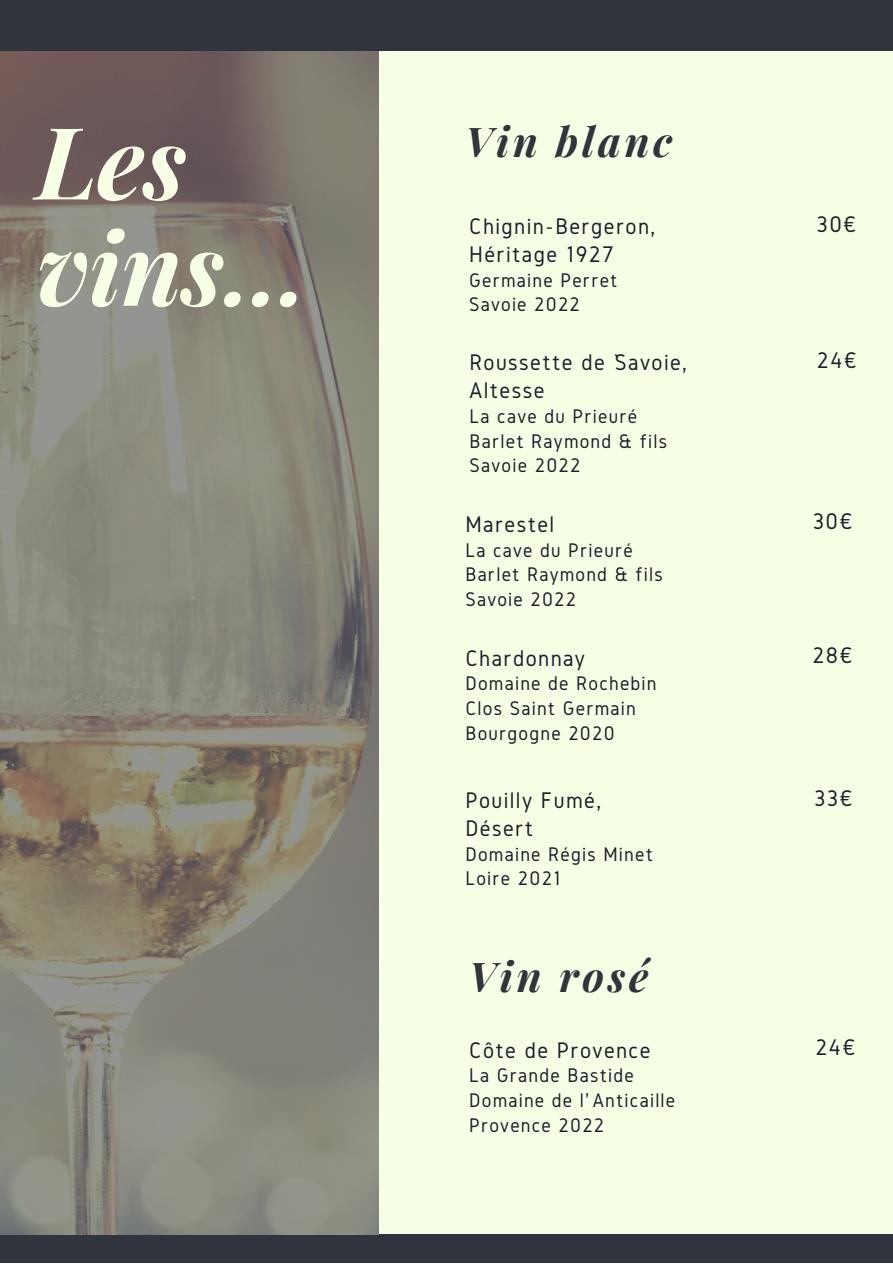
<style>
.page{position:relative;width:893px;height:1264px;background:#fff}
.page>*{position:absolute;margin:0;border:0;box-sizing:border-box;transform-origin:0 0}
.t1{font:italic 700 100.2px/106.1px "Playfair Display";color:#f7ffe5}
.t2{font:italic 700 41.1px "Playfair Display";letter-spacing:.09em;color:#30353d}
.t3{font:23.55px/28px "Gidole";letter-spacing:.06em;color:#1d1f2a}
.t4{font:20.55px "Gidole";letter-spacing:.06em;color:#1d1f2a}
</style>
<div class="page">
<div style="left:0;top:0;width:892px;height:1262px;background:#30353d"></div>
<img style="left:0;top:51px;width:379px;height:1183px">
<div style="left:379px;top:51px;width:513px;height:1182px;background:#f7ffe5"></div>
<p class="t1" style="left:37px;top:105px;width:273px">Les vins...</p>
<p class="t2" style="left:465px;top:112px;width:208px">Vin blanc</p>
<p class="t3" style="left:469px;top:211px;width:188px">Chignin-Bergeron,<br>Héritage 1927</p>
<p class="t4" style="left:469px;top:268px;width:150px">Germaine Perret</p>
<p class="t4" style="left:469px;top:293px;width:112px">Savoie 2022</p>
<p class="t3" style="left:816px;top:210px;width:42px">30€</p>
<p class="t3" style="left:469px;top:348px;width:219px">Roussette de `Savoie,</p>
<p class="t3" style="left:816px;top:345px;width:42px">24€</p>
<p class="t3" style="left:469px;top:376px;width:76px">Altesse</p>
<p class="t4" style="left:469px;top:405px;width:169px">La cave du Prieuré</p>
<p class="t4" style="left:469px;top:429px;width:199px">Barlet Raymond &amp; fils</p>
<p class="t4" style="left:469px;top:454px;width:112px">Savoie 2022</p>
<p class="t3" style="left:465px;top:509px;width:90px">Marestel</p>
<p class="t4" style="left:465px;top:538px;width:169px">La cave du Prieuré</p>
<p class="t4" style="left:465px;top:563px;width:199px">Barlet Raymond &amp; fils</p>
<p class="t4" style="left:465px;top:588px;width:112px">Savoie 2022</p>
<p class="t3" style="left:812px;top:507px;width:42px">30€</p>
<p class="t3" style="left:465px;top:643px;width:121px">Chardonnay</p>
<p class="t3" style="left:812px;top:641px;width:42px">28€</p>
<p class="t4" style="left:465px;top:672px;width:193px">Domaine de Rochebin</p>
<p class="t4" style="left:465px;top:697px;width:172px">Clos Saint Germain</p>
<p class="t4" style="left:465px;top:721px;width:151px">Bourgogne 2020</p>
<p class="t3" style="left:465px;top:785px;width:137px">Pouilly Fumé,</p>
<p class="t3" style="left:465px;top:813px;width:69px">Désert</p>
<p class="t4" style="left:465px;top:842px;width:189px">Domaine Régis Minet</p>
<p class="t4" style="left:465px;top:867px;width:97px">Loire 2021</p>
<p class="t2" style="left:469px;top:947px;width:181px">Vin rosé</p>
<p class="t3" style="left:814px;top:784px;width:41px">33€</p>
<p class="t3" style="left:469px;top:1035px;width:183px">Côte de Provence</p>
<p class="t3" style="left:815px;top:1032px;width:42px">24€</p>
<p class="t4" style="left:469px;top:1064px;width:166px">La Grande Bastide</p>
<p class="t4" style="left:469px;top:1088px;width:208px">Domaine de l’Anticaille</p>
<p class="t4" style="left:469px;top:1113px;width:137px">Provence 2022</p>
</div>
